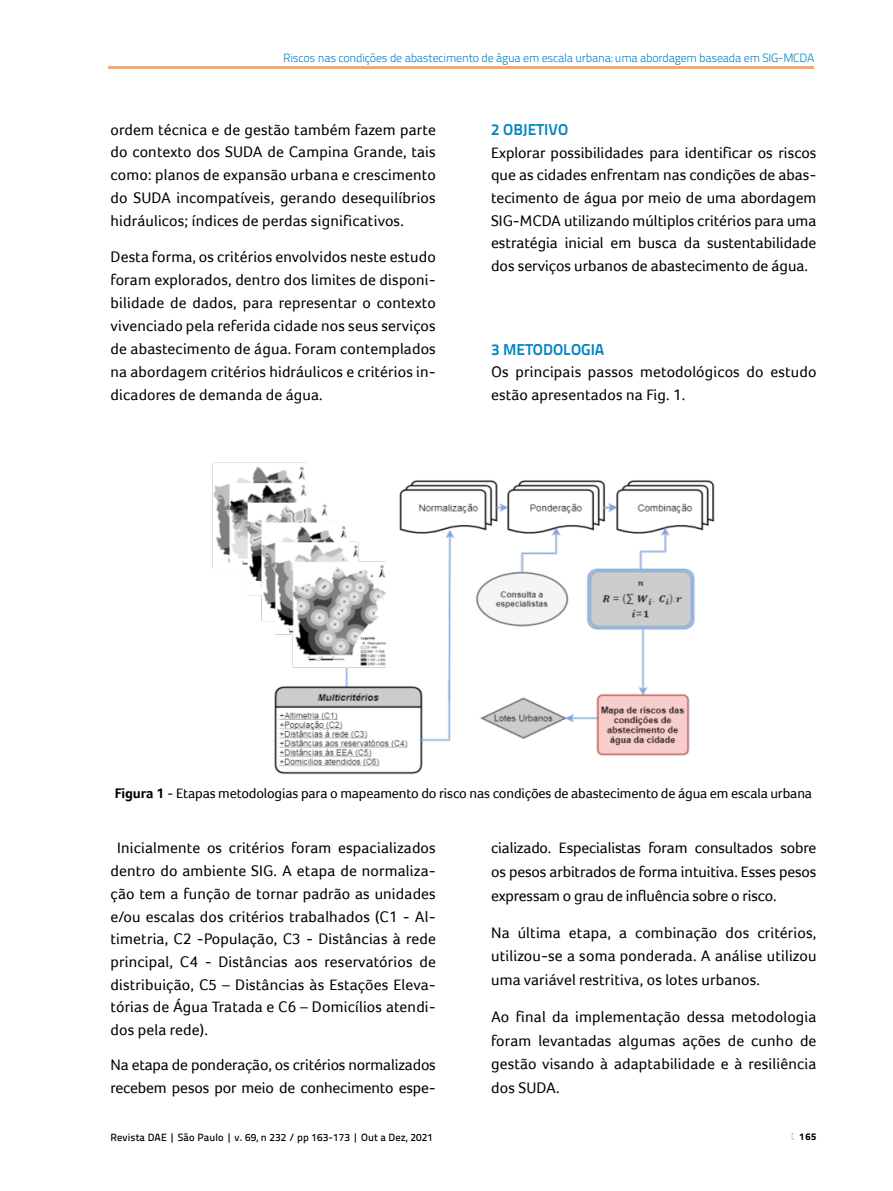
<style>
.page{position:relative;width:893px;height:1191px;background:#fff}
.page>*{position:absolute;margin:0;border:0;box-sizing:border-box;transform-origin:0 0}
.t1{font:15.75px/22.6px "Foco";letter-spacing:.01em;color:#000;text-align:justify}
.t2{font:15.75px/22.6px "Foco";letter-spacing:-.01em;color:#000}
.t3{font:700 15.75px "Titillium Text 22 L";color:#0083c6}
.t4{font:14.25px "Foco";letter-spacing:-.01em;color:#000}
.t5{font:300 12px "Titillium Text 22 L";letter-spacing:-.02em;color:#0083c6}
.t6{font:500 10.5px "Titillium Text 22 L";letter-spacing:.01em;color:#000}
.t7{font:800 9.75px "Titillium Text 22 L";color:#000}
.s1{font-weight:700}
</style>
<div class="page">
<svg style="left:791px;top:1133px;width:2px;height:6px"></svg>
<hr style="left:109px;top:66px;width:705px;height:3px;background:#f9a773">
<img style="left:212px;top:462px;width:503px;height:313px">
<p class="t5" style="left:283px;top:49px;width:533px">Riscos nas condições de abastecimento de água em escala urbana: uma abordagem baseada em SIG-MCDA</p>
<p class="t1" style="left:111px;top:118px;width:327px">ordem técnica e de gestão também fazem parte do contexto dos SUDA de Campina Grande, tais como: planos de expansão urbana e crescimento do SUDA incompatíveis, gerando desequilíbrios hidráulicos; índices de perdas significativos.</p>
<p class="t1" style="left:111px;top:245px;width:327px">Desta forma, os critérios envolvidos neste estudo foram explorados, dentro dos limites de disponi&shy;bilidade de dados, para representar o contexto vivenciado pela referida cidade nos seus serviços de abastecimento de água. Foram contemplados na abordagem critérios hidráulicos e critérios in&shy;dicadores de demanda de água.</p>
<p class="t3" style="left:491px;top:117px;width:79px">2 OBJETIVO</p>
<p class="t1" style="left:491px;top:141px;width:327px">Explorar possibilidades para identificar os riscos que as cidades enfrentam nas condições de abas&shy;tecimento de água por meio de uma abordagem SIG-MCDA utilizando múltiplos critérios para uma estratégia inicial em busca da sustentabilidade dos serviços urbanos de abastecimento de água.</p>
<p class="t3" style="left:491px;top:337px;width:115px">3 METODOLOGIA</p>
<p class="t1" style="left:491px;top:360px;width:327px">Os principais passos metodológicos do estudo estão apresentados na Fig. 1.</p>
<p class="t4" style="left:115px;top:784px;width:699px"><span class="s1">Figura 1</span> - Etapas metodologias para o mapeamento do risco nas condições de abastecimento de água em escala urbana</p>
<p class="t1" style="left:111px;top:836px;width:327px;text-indent:7px">Inicialmente os critérios foram espacializados dentro do ambiente SIG. A etapa de normaliza&shy;ção tem a função de tornar padrão as unidades e/ou escalas dos critérios trabalhados (C1 - Al&shy;timetria, C2 -População, C3 - Distâncias à rede principal, C4 - Distâncias aos reservatórios de distribuição, C5 – Distâncias às Estações Eleva&shy;tórias de Água Tratada e C6 – Domicílios atendi&shy;dos pela rede).</p>
<p class="t2" style="left:111px;top:1053px;width:327px">Na etapa de ponderação, os critérios normalizados recebem pesos por meio de conhecimento espe-</p>
<p class="t6" style="left:111px;top:1129px;width:324px">Revista DAE | São Paulo | v. 69, n 232 / pp 163-173 | Out a Dez, 2021</p>
<p class="t1" style="left:491px;top:836px;width:327px;line-height:23.9px">cializado. Especialistas foram consultados sobre os pesos arbitrados de forma intuitiva. Esses pesos expressam o grau de influência sobre o risco.</p>
<p class="t1" style="left:491px;top:920px;width:327px;line-height:23.9px">Na última etapa, a combinação dos critérios, utilizou-se a soma ponderada. A análise utilizou uma variável restritiva, os lotes urbanos.</p>
<p class="t1" style="left:491px;top:1004px;width:327px;line-height:23.9px">Ao final da implementação dessa metodologia foram levantadas algumas ações de cunho de gestão visando à adaptabilidade e à resiliência dos SUDA.</p>
<p class="t7" style="left:799px;top:1129px;width:19px">165</p>
</div>
